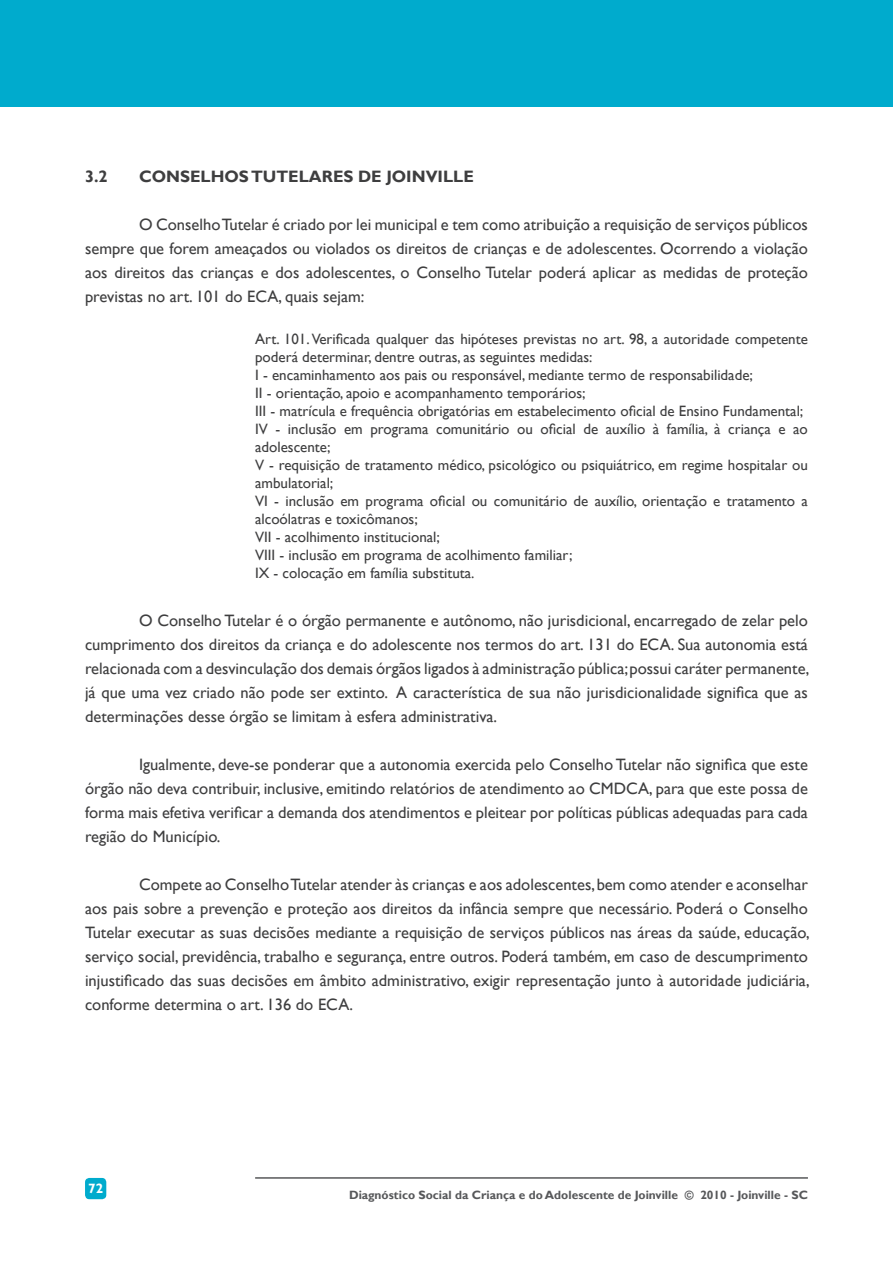
<style>
.page{position:relative;width:893px;height:1263px;background:#fff}
.page>*{position:absolute;margin:0;border:0;box-sizing:border-box;transform-origin:0 0}
.t1{font:16.5px/24px "Gill Sans";color:#3e3e3f;text-align:justify}
.t2{font:700 16.5px "Gill Sans";color:#3e3e3f}
.t3{font:15px/18px "Gill Sans";color:#3e3e3f}
.t4{font:700 13.5px "Gill Sans";color:#fff}
.t5{font:700 12px "Gill Sans";color:#57585a}
</style>
<div class="page">
<div style="left:85px;top:1178px;width:21px;height:21px;background:#00abcd;border-radius:4px"></div>
<div style="left:0;top:0;width:893px;height:106px;background:#00abcd"></div>
<hr style="left:255px;top:1177px;width:553px;height:2px;background:#57585a">
<p class="t2" style="left:85px;top:166px;width:24px">3.2</p>
<p class="t2" style="left:139px;top:166px;width:26px">Consel</p>
<p class="t2" style="left:211px;top:166px;width:65px">hos Tutelares</p>
<p class="t2" style="left:358px;top:166px;width:45px">de Joinville</p>
<p class="t1" style="left:85px;top:212px;width:724px;text-indent:54px">O ConselhoTutelar é criado por lei municipal e tem como atribuição a requisição de serviços públicos sempre que forem ameaçados ou violados os direitos de crianças e de adolescentes. Ocorrendo a violação aos direitos das crianças e dos adolescentes, o Conselho Tutelar poderá aplicar as medidas de proteção previstas no art. 101 do ECA, quais sejam:</p>
<p class="t3" style="left:255px;top:330px;width:554px">Art. 101.Verificada qualquer das hipóteses previstas no art. 98, a autoridade competente poderá determinar, dentre outras, as seguintes medidas:<br>I - encaminhamento aos pais ou responsável, mediante termo de responsabilidade;<br>II - orientação, apoio e acompanhamento temporários;<br>III - matrícula e frequência obrigatórias em estabelecimento oficial de Ensino Fundamental; IV - inclusão em programa comunitário ou oficial de auxílio à família, à criança e ao adolescente;<br>V - requisição de tratamento médico, psicológico ou psiquiátrico, em regime hospitalar ou ambulatorial;<br>VI - inclusão em programa oficial ou comunitário de auxílio, orientação e tratamento a alcoólatras e toxicômanos;<br>VII - acolhimento institucional;<br>VIII - inclusão em programa de acolhimento familiar;<br>IX - colocação em família substituta.</p>
<p class="t1" style="left:85px;top:608px;width:726px;text-indent:54px">O Conselho Tutelar é o órgão permanente e autônomo, não jurisdicional, encarregado de zelar pelo cumprimento dos direitos da criança e do adolescente nos termos do art. 131 do ECA. Sua autonomia está relacionada com a desvinculação dos demais órgãos ligados à administração pública; possui caráter permanente, já que uma vez criado não pode ser extinto. A característica de sua não jurisdicionalidade significa que as determinações desse órgão se limitam à esfera administrativa.</p>
<p class="t1" style="left:85px;top:752px;width:724px;text-indent:54px">Igualmente, deve-se ponderar que a autonomia exercida pelo ConselhoTutelar não significa que este órgão não deva contribuir, inclusive, emitindo relatórios de atendimento ao CMDCA, para que este possa de forma mais efetiva verificar a demanda dos atendimentos e pleitear por políticas públicas adequadas para cada região do Município.</p>
<p class="t1" style="left:85px;top:872px;width:726px;text-indent:54px">Compete ao Conselho Tutelar atender às crianças e aos adolescentes, bem como atender e aconselhar aos pais sobre a prevenção e proteção aos direitos da infância sempre que necessário. Poderá o Conselho Tutelar executar as suas decisões mediante a requisição de serviços públicos nas áreas da saúde, educação, serviço social, previdência, trabalho e segurança, entre outros. Poderá também, em caso de descumprimento injustificado das suas decisões em âmbito administrativo, exigir representação junto à autoridade judiciária, conforme determina o art. 136 do ECA.</p>
<p class="t4" style="left:88px;top:1180px;width:16px">72</p>
<p class="t5" style="left:349px;top:1188px;width:460px">Diagnóstico Social da Criança e do Adolescente de Joinville © 2010 - Joinville - SC</p>
</div>
